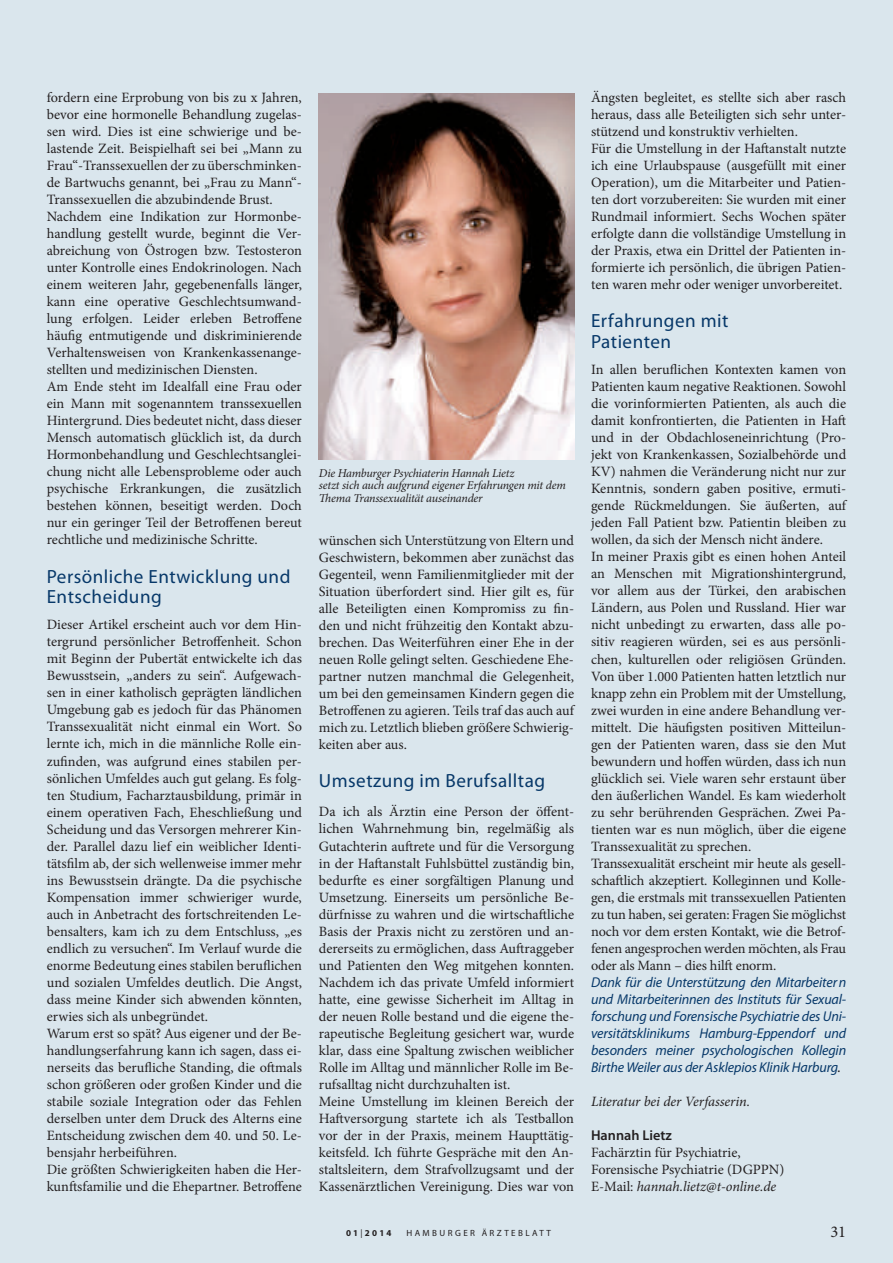
<style>
.page{position:relative;width:893px;height:1263px;background:#dae6ed}
.page>*{position:absolute;margin:0;border:0;box-sizing:border-box;transform-origin:0 0}
.t1{font:19.2px/20.2px "Myriad Pro Regular OV QIXQOC";letter-spacing:.025em;color:#073869}
.t2{font:16.5px "Minion Pro";color:#231f20}
.t3{font:14.25px/17px "Minion Pro";color:#231f20}
.t4{font:14.25px/17px "Myriad Pro It OV ZJXQOC";letter-spacing:-.01em;color:#073869;text-align:justify}
.t5{font:italic 14.25px "Minion Pro";letter-spacing:-.005em;color:#231f20}
.t6{font:14.25px "Myriad Pro Semibold OV QJXQOC";color:#231f20}
.t7{font:italic 12px/12.8px "Minion Pro";letter-spacing:-.02em;color:#231f20}
.t8{font:9px "Myriad Pro Regular OV QIXQOC";letter-spacing:.27em;color:#231f20}
.t9{font:9px "Myriad Pro Bold OV OIXQOC";letter-spacing:.25em;color:#231f20}
.s1{color:#231f20}
.s2{font-style:italic}
.s3{font-family:"Myriad Pro Regular OV QIXQOC"}
</style>
<div class="page">
<img style="left:319px;top:93px;width:255px;height:366px">
<p class="t3" style="left:47px;top:89px;width:257px">fordern eine Erprobung von bis zu x Jahren, bevor eine hormonelle Behandlung zugelas&shy;sen wird. Dies ist eine schwierige und be&shy;lastende Zeit. Beispielhaft sei bei „Mann zu Frau“-Transsexuellen der zu überschminken&shy;de Bartwuchs genannt, bei „Frau zu Mann“- Transsexuellen die abzubindende Brust.<br>Nachdem eine Indikation zur Hormonbe&shy;handlung gestellt wurde, beginnt die Ver&shy;abreichung von Östrogen bzw. Testosteron unter Kontrolle eines Endokrinologen. Nach einem weiteren Jahr, gegebenenfalls länger, kann eine operative Geschlechtsumwand&shy;lung erfolgen. Leider erleben Betroffene häufig entmutigende und diskriminierende Verhaltensweisen von Krankenkassenange&shy;stellten und medizinischen Diensten.<br>Am Ende steht im Idealfall eine Frau oder ein Mann mit sogenanntem transsexuellen Hintergrund. Dies bedeutet nicht, dass dieser Mensch automatisch glücklich ist, da durch Hormonbehandlung und Geschlechtsanglei&shy;chung nicht alle Lebensprobleme oder auch psychische Erkrankungen, die zusätzlich bestehen können, beseitigt werden. Doch nur ein geringer Teil der Betroffenen bereut rechtliche und medizinische Schritte.</p>
<h1 class="t1" style="left:47px;top:566px;width:245px">Persönliche entwicklung und entscheidung</h1>
<p class="t3" style="left:47px;top:616px;width:257px">Dieser Artikel erscheint auch vor dem Hin&shy;tergrund persönlicher Betroffenheit. Schon mit Beginn der Pubertät entwickelte ich das Bewusstsein, „anders zu sein“. Aufgewach&shy;sen in einer katholisch geprägten ländlichen Umgebung gab es jedoch für das Phänomen Transsexualität nicht einmal ein Wort. So lernte ich, mich in die männliche Rolle ein&shy;zufinden, was aufgrund eines stabilen per&shy;sönlichen Umfeldes auch gut gelang. Es folg&shy;ten Studium, Facharztausbildung, primär in einem operativen Fach, Eheschließung und Scheidung und das Versorgen mehrerer Kin&shy;der. Parallel dazu lief ein weiblicher Identi&shy;tätsfilm ab, der sich wellenweise immer mehr ins Bewusstsein drängte. Da die psychische Kompensation immer schwieriger wurde, auch in Anbetracht des fortschreitenden Le&shy;bensalters, kam ich zu dem Entschluss, „es endlich zu versuchen“. Im Verlauf wurde die enorme Bedeutung eines stabilen beruflichen und sozialen Umfeldes deutlich. Die Angst, dass meine Kinder sich abwenden könnten, erwies sich als unbegründet.<br>Warum erst so spät? Aus eigener und der Be&shy;handlungserfahrung kann ich sagen, dass ei&shy;nerseits das berufliche Standing, die oftmals schon größeren oder großen Kinder und die stabile soziale Integration oder das Fehlen derselben unter dem Druck des Alterns eine Entscheidung zwischen dem 40. und 50. Le&shy;bensjahr herbeiführen.<br>Die größten Schwierigkeiten haben die Her&shy;kunftsfamilie und die Ehepartner. Betroffene</p>
<p class="t7" style="left:319px;top:466px;width:248px">Die Hamburger Psychiaterin Hannah Lietz<br>setzt sich auch aufgrund eigener Erfahrungen mit dem<br>Thema Transsexualität auseinander</p>
<p class="t3" style="left:319px;top:531px;width:257px;text-align:justify">wünschen sich Unterstützung von Eltern und Geschwistern, bekommen aber zunächst das Gegenteil, wenn Familienmitglieder mit der Situation überfordert sind. Hier gilt es, für alle Beteiligten einen Kompromiss zu fin&shy;den und nicht frühzeitig den Kontakt abzu&shy;brechen. Das Weiterführen einer Ehe in der neuen Rolle gelingt selten. Geschiedene Ehe&shy;partner nutzen manchmal die Gelegenheit, um bei den gemeinsamen Kindern gegen die Betroffenen zu agieren. Teils traf das auch auf mich zu. Letztlich blieben größere Schwierig&shy;keiten aber aus.</p>
<h1 class="t1" style="left:319px;top:770px;width:228px">umsetzung im berufsalltag</h1>
<p class="t3" style="left:319px;top:803px;width:257px">Da ich als Ärztin eine Person der öffent&shy;lichen Wahrnehmung bin, regelmäßig als Gutachterin auftrete und für die Versorgung in der Haftanstalt Fuhlsbüttel zuständig bin, bedurfte es einer sorgfältigen Planung und Umsetzung. Einerseits um persönliche Be&shy;dürfnisse zu wahren und die wirtschaftliche Basis der Praxis nicht zu zerstören und an&shy;dererseits zu ermöglichen, dass Auftraggeber und Patienten den Weg mitgehen konnten.<br>Nachdem ich das private Umfeld informiert hatte, eine gewisse Sicherheit im Alltag in der neuen Rolle bestand und die eigene the&shy;rapeutische Begleitung gesichert war, wurde klar, dass eine Spaltung zwischen weiblicher Rolle im Alltag und männlicher Rolle im Be&shy;rufsalltag nicht durchzuhalten ist.<br>Meine Umstellung im kleinen Bereich der Haftversorgung startete ich als Testballon vor der in der Praxis, meinem Haupttätig&shy;keitsfeld. Ich führte Gespräche mit den An&shy;staltsleitern, dem Strafvollzugsamt und der Kassenärztlichen Vereinigung. Dies war von</p>
<p class="t3" style="left:591px;top:89px;width:257px">Ängsten begleitet, es stellte sich aber rasch heraus, dass alle Beteiligten sich sehr unter&shy;stützend und konstruktiv verhielten.<br>Für die Umstellung in der Haftanstalt nutzte ich eine Urlaubspause (ausgefüllt mit einer Operation), um die Mitarbeiter und Patien&shy;ten dort vorzubereiten: Sie wurden mit einer Rundmail informiert. Sechs Wochen später erfolgte dann die vollständige Umstellung in der Praxis, etwa ein Drittel der Patienten in&shy;formierte ich persönlich, die übrigen Patien&shy;ten waren mehr oder weniger unvorbereitet.</p>
<h1 class="t1" style="left:591px;top:311px;width:139px">erfahrungen mit<br>Patienten</h1>
<p class="t3" style="left:591px;top:361px;width:257px">In allen beruflichen Kontexten kamen von Patienten kaum negative Reaktionen. Sowohl die vorinformierten Patienten, als auch die damit konfrontierten, die Patienten in Haft und in der Obdachloseneinrichtung (Pro&shy;jekt von Krankenkassen, Sozialbehörde und KV) nahmen die Veränderung nicht nur zur Kenntnis, sondern gaben positive, ermuti&shy;gende Rückmeldungen. Sie äußerten, auf jeden Fall Patient bzw. Patientin bleiben zu wollen, da sich der Mensch nicht ändere.<br>In meiner Praxis gibt es einen hohen Anteil an Menschen mit Migrationshintergrund, vor allem aus der Türkei, den arabischen Ländern, aus Polen und Russland. Hier war nicht unbedingt zu erwarten, dass alle po&shy;sitiv reagieren würden, sei es aus persönli&shy;chen, kulturellen oder religiösen Gründen.<br>Von über 1.000 Patienten hatten letztlich nur knapp zehn ein Problem mit der Umstellung, zwei wurden in eine andere Behandlung ver&shy;mittelt. Die häufigsten positiven Mitteilun&shy;gen der Patienten waren, dass sie den Mut bewundern und hoffen würden, dass ich nun glücklich sei. Viele waren sehr erstaunt über den äußerlichen Wandel. Es kam wiederholt zu sehr berührenden Gesprächen. Zwei Pa&shy;tienten war es nun möglich, über die eigene Transsexualität zu sprechen.<br>Transsexualität erscheint mir heute als gesell&shy;schaftlich akzeptiert. Kolleginnen und Kolle&shy;gen, die erstmals mit transsexuellen Patienten zu tun haben, sei geraten: Fragen Sie möglichst noch vor dem ersten Kontakt, wie die Betrof&shy;fenen angesprochen werden möchten, als Frau oder als Mann – dies hilft enorm.</p>
<p class="t4" style="left:591px;top:973px;width:257px">Dank für die Unterstützung den Mitarbeiter n und Mitarbeiterinnen des Instituts für Sexual&shy;forschung und Forensische Psychiatrie des Uni&shy;versitätsklinikums Hamburg-Eppendorf und besonders meiner psychologischen Kollegin Birthe Weiler aus der Asklepios Klinik Harburg<span class="s1">.</span></p>
<p class="t5" style="left:591px;top:1092px;width:161px">Literatur bei der Verfasserin.</p>
<p class="t6" style="left:591px;top:1126px;width:82px">Hannah Lietz</p>
<p class="t3" style="left:591px;top:1143px;width:195px">Fachärztin für Psychiatrie,<br>Forensische Psychiatrie (DGPPN)<br>E-Mail: <span class="s2">hannah.lietz@t-online.de</span></p>
<p class="t9" style="left:346px;top:1227px;width:47px">01<span class="s3">|</span>2014</p>
<p class="t8" style="left:406px;top:1227px;width:146px">hamburger Ärzteblatt</p>
<p class="t2" style="left:830px;top:1221px;width:17px">31</p>
</div>
